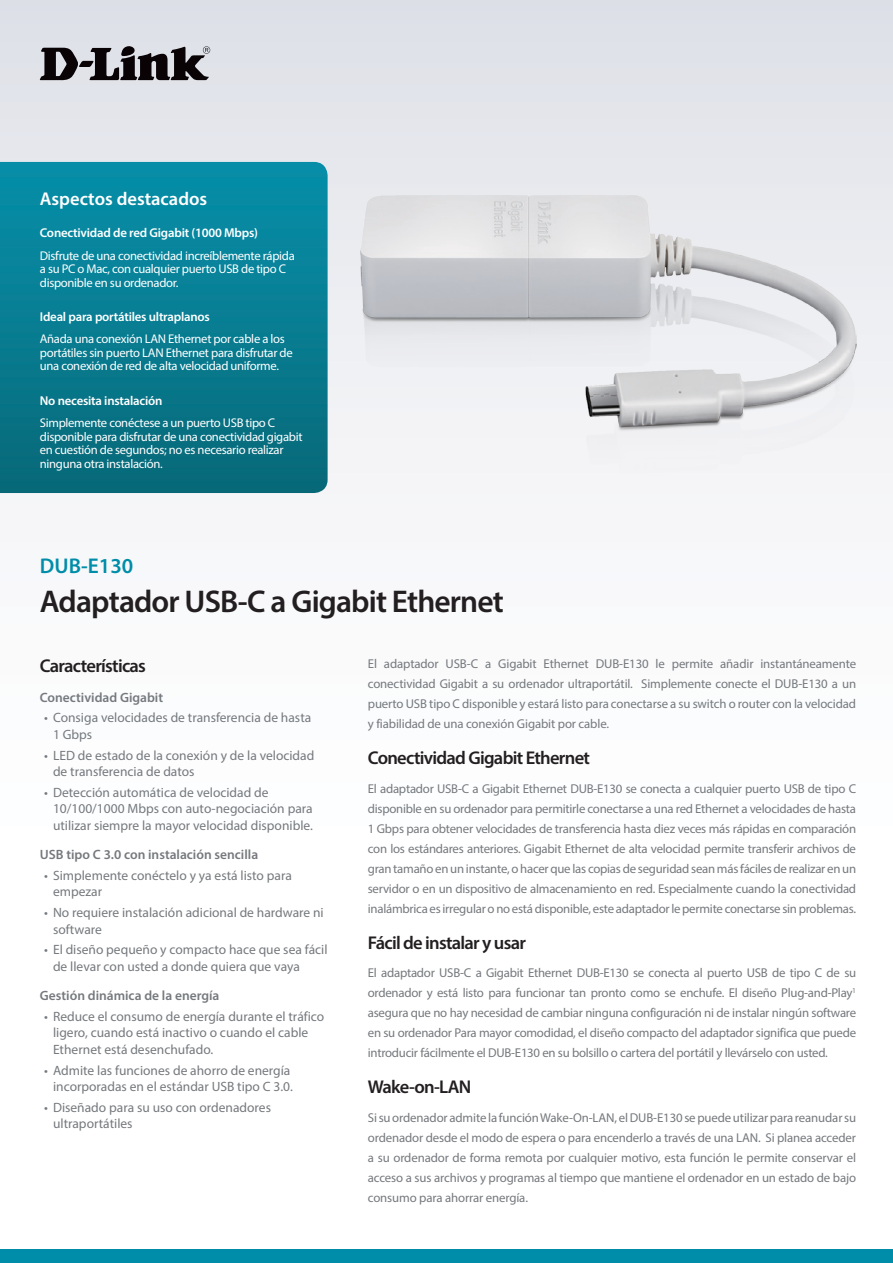
<style>
.page{position:relative;width:893px;height:1263px;background:#fff}
.page>*{position:absolute;margin:0;border:0;box-sizing:border-box;transform-origin:0 0}
.Product_Name__Cover{font:600 31.5px "Myriad Pro";letter-spacing:-.025em;color:#231f20}
.Model_Number__Cover{font:600 21.3px "Myriad Pro";color:#008da9}
.Description_Topic{font:600 18.6px "Myriad Pro";letter-spacing:-.04em;color:#231f20}
.Description_Text{font:600 18.6px "Myriad Pro";letter-spacing:-.04em;color:#231f20}
.Highlights_Title{font:600 18.6px "Myriad Pro";color:#fff}
.Features_Title{font:600 18.6px "Myriad Pro";letter-spacing:-.04em;color:#231f20}
.t1{font:13.5px/16.5px "Myriad Pro";color:#75797d}
.Features_Category{font:600 13.5px "Myriad Pro";color:#75797d}
.Description_Text-2{font:12.9px/20px "Myriad Pro";letter-spacing:-.015em;color:#75797d;text-align:justify}
.Highlights_Category{font:600 12.9px "Myriad Pro";letter-spacing:-.015em;color:#fff}
.Highlights_Text{font:12.6px/13.5px "Myriad Pro";letter-spacing:-.025em;color:#fff}
</style>
<div class="page">
<div style="left:0;top:0;width:893px;height:1084px;background:linear-gradient(to bottom,#e2e4ea,#fff)"></div>
<div style="left:0;top:1249px;width:893px;height:14px;background:#008da9"></div>
<svg style="left:0;top:162px;width:328px;height:331px;background:#077c91"></svg>
<svg style="left:40px;top:46px;width:170px;height:34px;background:#6b696d"></svg>
<img style="left:360px;top:196px;width:496px;height:278px">
<p class="Highlights_Title" style="left:40px;top:187px;width:169px">Aspectos destacados</p>
<p class="Highlights_Category" style="left:40px;top:225px;width:220px">Conectividad de red Gigabit (1000 Mbps)</p>
<p class="Highlights_Text" style="left:40px;top:248px;width:256px">Disfrute de una conectividad increíblemente rápida a su PC o Mac, con cualquier puerto USB de tipo C disponible en su ordenador.</p>
<p class="Highlights_Category" style="left:40px;top:308px;width:172px">Ideal para portátiles ultraplanos</p>
<p class="Highlights_Text" style="left:40px;top:332px;width:254px">Añada una conexión LAN Ethernet por cable a los portátiles sin puerto LAN Ethernet para disfrutar de una conexión de red de alta velocidad uniforme.</p>
<p class="Highlights_Category" style="left:40px;top:392px;width:124px">No necesita instalación</p>
<p class="Highlights_Text" style="left:40px;top:416px;width:264px">Simplemente conéctese a un puerto USB tipo C disponible para disfrutar de una conectividad gigabit en cuestión de segundos; no es necesario realizar ninguna otra instalación.</p>
<p class="Model_Number__Cover" style="left:40px;top:552px;width:95px">DUB-E130</p>
<p class="Product_Name__Cover" style="left:40px;top:582px;width:465px">Adaptador USB-C a Gigabit Ethernet</p>
<p class="Features_Title" style="left:40px;top:654px;width:108px">Características</p>
<p class="Features_Category" style="left:40px;top:688px;width:125px">Conectividad Gigabit</p>
<p class="t1" style="left:53px;top:709px;width:260px;text-indent:-9px">• Consiga velocidades de transferencia de hasta<br>1 Gbps</p>
<p class="t1" style="left:53px;top:747px;width:263px;text-indent:-9px">• LED de estado de la conexión y de la velocidad de transferencia de datos</p>
<p class="t1" style="left:53px;top:784px;width:261px;text-indent:-9px">• Detección automática de velocidad de<br>10/100/1000 Mbps con auto-negociación para utilizar siempre la mayor velocidad disponible.</p>
<p class="Features_Category" style="left:40px;top:846px;width:220px">USB tipo C 3.0 con instalación sencilla</p>
<p class="t1" style="left:53px;top:867px;width:240px;text-indent:-9px">• Simplemente conéctelo y ya está listo para empezar</p>
<p class="t1" style="left:53px;top:904px;width:272px;text-indent:-9px">• No requiere instalación adicional de hardware ni software</p>
<p class="t1" style="left:53px;top:941px;width:276px;text-indent:-9px">• El diseño pequeño y compacto hace que sea fácil de llevar con usted a donde quiera que vaya</p>
<p class="Features_Category" style="left:40px;top:987px;width:181px">Gestión dinámica de la energía</p>
<p class="t1" style="left:53px;top:1008px;width:273px;text-indent:-9px">• Reduce el consumo de energía durante el tráfico ligero, cuando está inactivo o cuando el cable<br>Ethernet está desenchufado.</p>
<p class="t1" style="left:44px;top:1062px;width:250px;text-align:right">• Admite las funciones de ahorro de energía incorporadas en el estándar USB tipo C 3.0.</p>
<p class="t1" style="left:53px;top:1099px;width:219px;text-indent:-9px">• Diseñado para su uso con ordenadores ultraportátiles</p>
<p class="Description_Text-2" style="left:368px;top:654px;width:490px">El adaptador USB-C a Gigabit Ethernet DUB-E130 le permite añadir instantáneamente conectividad Gigabit a su ordenador ultraportátil. Simplemente conecte el DUB-E130 a un puerto USB tipo C disponible y estará listo para conectarse a su switch o router con la velocidad y fiabilidad de una conexión Gigabit por cable.</p>
<p class="Description_Topic" style="left:368px;top:746px;width:224px">Conectividad Gigabit Ethernet</p>
<p class="Description_Text-2" style="left:368px;top:778px;width:490px">El adaptador USB-C a Gigabit Ethernet DUB-E130 se conecta a cualquier puerto USB de tipo C disponible en su ordenador para permitirle conectarse a una red Ethernet a velocidades de hasta 1 Gbps para obtener velocidades de transferencia hasta diez veces más rápidas en comparación con los estándares anteriores. Gigabit Ethernet de alta velocidad permite transferir archivos de gran tamaño en un instante, o hacer que las copias de seguridad sean más fáciles de realizar en un servidor o en un dispositivo de almacenamiento en red. Especialmente cuando la conectividad inalámbrica es irregular o no está disponible, este adaptador le permite conectarse sin problemas.</p>
<p class="Description_Text" style="left:368px;top:930px;width:160px">Fácil de instalar y usar</p>
<p class="Description_Text-2" style="left:368px;top:963px;width:490px">El adaptador USB-C a Gigabit Ethernet DUB-E130 se conecta al puerto USB de tipo C de su ordenador y está listo para funcionar tan pronto como se enchufe. El diseño Plug-and-Play<sup>1 </sup>asegura que no hay necesidad de cambiar ninguna configuración ni de instalar ningún software en su ordenador Para mayor comodidad, el diseño compacto del adaptador significa que puede introducir fácilmente el DUB-E130 en su bolsillo o cartera del portátil y llevárselo con usted.</p>
<p class="Description_Topic" style="left:368px;top:1075px;width:105px">Wake-on-LAN</p>
<p class="Description_Text-2" style="left:368px;top:1108px;width:490px">Si su ordenador admite la función Wake-On-LAN, el DUB-E130 se puede utilizar para reanudar su ordenador desde el modo de espera o para encenderlo a través de una LAN. Si planea acceder a su ordenador de forma remota por cualquier motivo, esta función le permite conservar el acceso a sus archivos y programas al tiempo que mantiene el ordenador en un estado de bajo consumo para ahorrar energía.</p>
</div>
